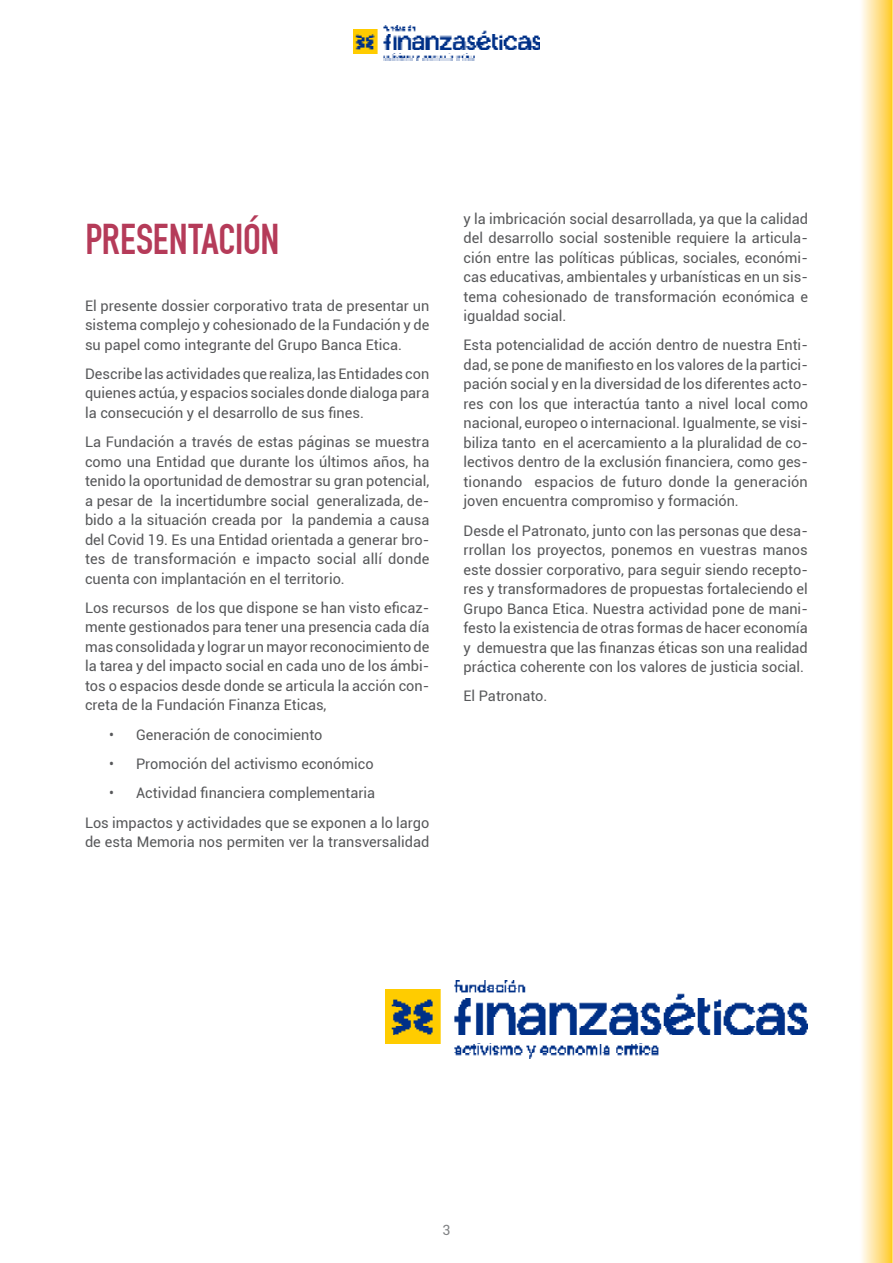
<style>
.page{position:relative;width:893px;height:1263px;background:#fff}
.page>*{position:absolute;margin:0;border:0;box-sizing:border-box;transform-origin:0 0}
.t1{font:45px "DIN 1451 Engschrift Regular";letter-spacing:-.02em;color:#b53b59}
.t2{font:14.55px/19.5px "Roboto";color:#57585a;text-align:justify}
.t3{font:14.1px "Roboto";color:#808284}
</style>
<div class="page">
<img style="left:353px;top:26px;width:187px;height:34px">
<img style="left:862px;top:0;width:30px;height:1263px">
<img style="left:385px;top:980px;width:423px;height:78px">
<h1 class="t1" style="left:85px;top:220px;width:196px">PRESENTACIÓN</h1>
<p class="t2" style="left:85px;top:297px;width:346px">El presente dossier corporativo trata de presentar un sistema complejo y cohesionado de la Fundación y de su papel como integrante del Grupo Banca Etica.</p>
<p class="t2" style="left:85px;top:365px;width:346px">Describe las actividades que realiza, las Entidades con quienes actúa, y espacios sociales donde dialoga para la consecución y el desarrollo de sus fines.</p>
<p class="t2" style="left:85px;top:433px;width:346px">La Fundación a través de estas páginas se muestra como una Entidad que durante los últimos años, ha tenido la oportunidad de demostrar su gran potencial, a pesar de la incertidumbre social generalizada, de&shy;bido a la situación creada por la pandemia a causa del Covid 19. Es una Entidad orientada a generar bro&shy;tes de transformación e impacto social allí donde cuenta con implantación en el territorio.</p>
<p class="t2" style="left:85px;top:597px;width:346px">Los recursos de los que dispone se han visto eficaz&shy;mente gestionados para tener una presencia cada día mas consolidada y lograr un mayor reconocimiento de la tarea y del impacto social en cada uno de los ámbi&shy;tos o espacios desde donde se articula la acción con&shy;creta de la Fundación Finanza Eticas,</p>
<p class="t2" style="left:109px;top:726px;width:215px">• Generación de conocimiento</p>
<p class="t2" style="left:109px;top:755px;width:266px">• Promoción del activismo económico</p>
<p class="t2" style="left:85px;top:779px;width:346px;line-height:29.2px;text-indent:24px">• Actividad financiera complementaria<br>Los impactos y actividades que se exponen a lo largo</p>
<p class="t2" style="left:85px;top:833px;width:346px">de esta Memoria nos permiten ver la transversalidad</p>
<p class="t2" style="left:463px;top:210px;width:346px">y la imbricación social desarrollada, ya que la calidad del desarrollo social sostenible requiere la articula&shy;ción entre las políticas públicas, sociales, económi&shy;cas educativas, ambientales y urbanísticas en un sis&shy;tema cohesionado de transformación económica e igualdad social.</p>
<p class="t2" style="left:463px;top:336px;width:346px">Esta potencialidad de acción dentro de nuestra Enti&shy;dad, se pone de manifiesto en los valores de la partici&shy;pación social y en la diversidad de los diferentes acto&shy;res con los que interactúa tanto a nivel local como nacional, europeo o internacional. Igualmente, se visi&shy;biliza tanto en el acercamiento a la pluralidad de co&shy;lectivos dentro de la exclusión financiera, como ges&shy;tionando espacios de futuro donde la generación joven encuentra compromiso y formación.</p>
<p class="t2" style="left:463px;top:522px;width:346px">Desde el Patronato, junto con las personas que desa&shy;rrollan los proyectos, ponemos en vuestras manos este dossier corporativo, para seguir siendo recepto&shy;res y transformadores de propuestas fortaleciendo el Grupo Banca Etica. Nuestra actividad pone de mani&shy;festo la existencia de otras formas de hacer economía y demuestra que las finanzas éticas son una realidad práctica coherente con los valores de justicia social.</p>
<p class="t2" style="left:463px;top:687px;width:85px">El Patronato.</p>
<p class="t3" style="left:442px;top:1224px;width:9px">3</p>
</div>
